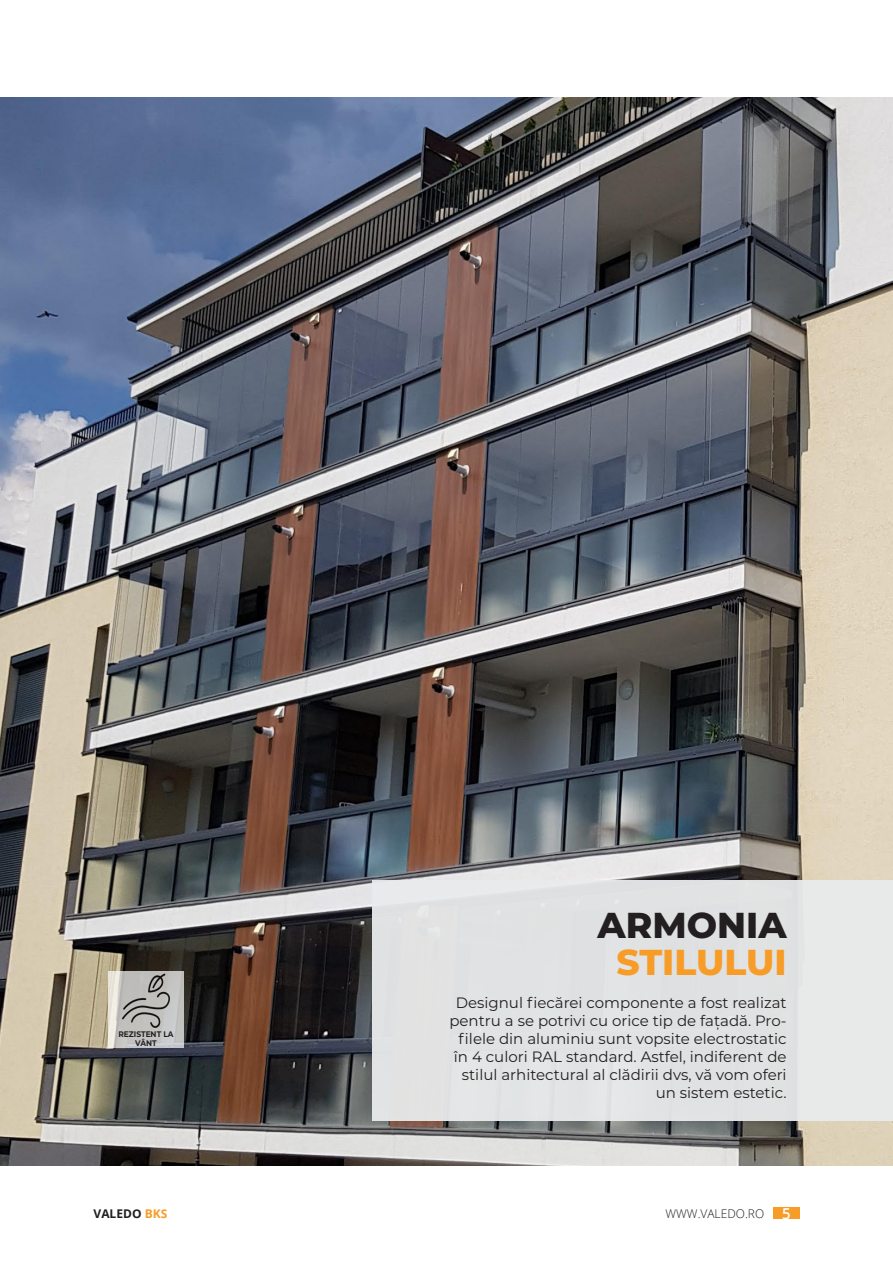
<style>
.page{position:relative;width:893px;height:1263px;background:#fff}
.page>*{position:absolute;margin:0;border:0;box-sizing:border-box;transform-origin:0 0}
.Big_title{font:800 36px "Montserrat";color:#f89c28}
.Big_title-2{font:800 36px "Montserrat";color:#231f20}
.title_1{font:15px/18px "Montserrat";color:#231f20;text-align:right}
.t1{font:300 12px "Open Sans";color:#211e1e}
.t2{font:700 12px "Open Sans";color:#211e1e}
.t3{font:700 8.1px/9px "Montserrat";color:#231f20;text-align:center;scale:.92 1}
.s1{color:#f89c28}
.s2{font-weight:600;font-size:15px;color:#fff}
</style>
<div class="page">
<div style="left:773px;top:1207px;width:27px;height:12px;background:#f89c28"></div>
<img style="left:0;top:98px;width:893px;height:1067px">
<div style="left:373px;top:880px;width:520px;height:240px;background:#e1e2e3"></div>
<svg style="left:109px;top:972px;width:75px;height:76px;background:#cacac7"></svg>
<img style="left:123px;top:973px;width:46px;height:54px">
<p class="t3" style="left:118px;top:1029px;width:61px">REZISTENT LA<br>VÂNT</p>
<p class="Big_title-2" style="left:597px;top:898px;width:191px">ARMONIA</p>
<p class="Big_title" style="left:616px;top:936px;width:172px">STILULUI</p>
<p class="title_1" style="left:449px;top:993px;width:339px">Designul fiecărei componente a fost realizat pentru a se potrivi cu orice tip de fațadă. Pro&shy;filele din aluminiu sunt vopsite electrostatic în 4 culori RAL standard. Astfel, indiferent de stilul arhitectural al clădirii dvs, vă vom oferi un sistem estetic.</p>
<p class="t2" style="left:94px;top:1205px;width:75px">VALEDO <span class="s1">BKS</span></p>
<p class="t1" style="left:665px;top:1205px;width:127px">WWW.VALEDO.RO <span class="s2">5</span></p>
</div>
